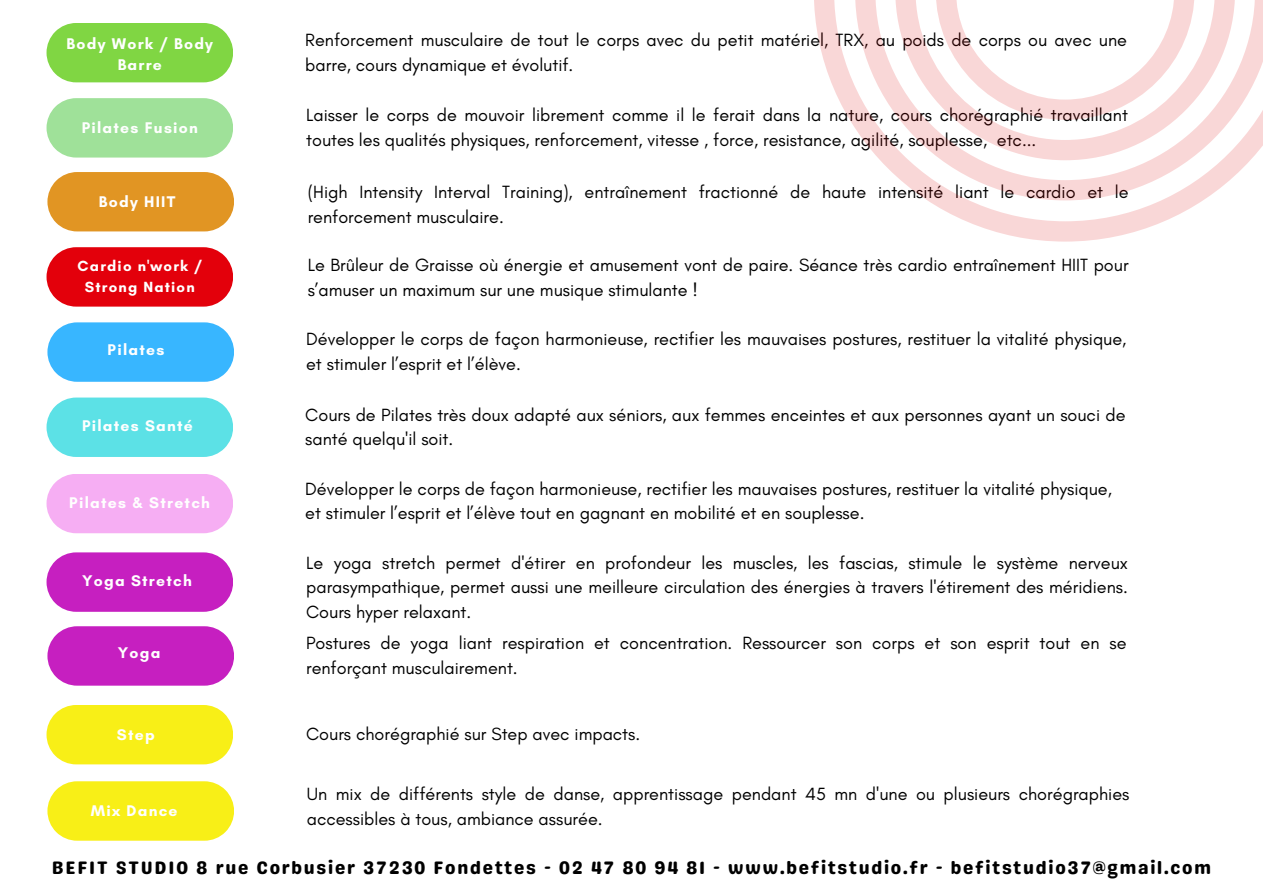
<style>
.page{position:relative;width:1263px;height:894px;background:#fff}
.page>*{position:absolute;margin:0;border:0;box-sizing:border-box;transform-origin:0 0}
.t1{font:18px/24.8px "Glacial Indifference";color:#000}
.t2{font:18px "Genty Sans";letter-spacing:.1em;color:#000}
.t3{font:700 15.75px "Glacial Indifference";letter-spacing:.08em;color:#fff}
.t4{font:700 15px "Glacial Indifference";letter-spacing:.08em;color:#fff}
</style>
<div class="page">
<svg style="left:47px;top:23px;width:186px;height:59px;background:#88d84f"></svg>
<svg style="left:47px;top:98px;width:186px;height:59px;background:#a5e29f"></svg>
<svg style="left:47px;top:172px;width:187px;height:59px;background:#e39c32"></svg>
<svg style="left:47px;top:247px;width:186px;height:59px;background:#e4111b"></svg>
<svg style="left:47px;top:322px;width:187px;height:59px;background:#46bbff"></svg>
<svg style="left:47px;top:397px;width:186px;height:60px;background:#68e3e7"></svg>
<svg style="left:47px;top:552px;width:186px;height:59px;background:#c92ec4"></svg>
<svg style="left:47px;top:626px;width:187px;height:59px;background:#ca2fc4"></svg>
<svg style="left:47px;top:705px;width:186px;height:59px;background:#f8f025"></svg>
<svg style="left:47px;top:781px;width:187px;height:59px;background:#f8f027"></svg>
<div style="left:47px;top:474px;width:186px;height:59px;background:#f6aef3"></div>
<svg style="left:814px;top:0;width:389px;height:241px"></svg>
<svg style="left:855px;top:0;width:408px;height:200px"></svg>
<svg style="left:895px;top:0;width:340px;height:160px"></svg>
<svg style="left:936px;top:0;width:259px;height:120px"></svg>
<p class="t3" style="left:67px;top:34px;width:148px">Body Work / Body</p>
<p class="t3" style="left:118px;top:55px;width:46px">Barre</p>
<p class="t3" style="left:82px;top:118px;width:118px">Pilates Fusion</p>
<p class="t3" style="left:99px;top:191px;width:78px">Body HIIT</p>
<h2 class="t4" style="left:78px;top:257px;width:126px">Cardio n'work /</h2>
<h2 class="t4" style="left:85px;top:277px;width:111px">Strong Nation</h2>
<h2 class="t3" style="left:108px;top:340px;width:58px">Pilates</h2>
<p class="t3" style="left:82px;top:416px;width:112px">Pilates Santé</p>
<p class="t3" style="left:69px;top:492px;width:142px">Pilates &amp; Stretch</p>
<h2 class="t3" style="left:82px;top:571px;width:111px">Yoga Stretch</h2>
<p class="t3" style="left:118px;top:643px;width:44px">Yoga</p>
<h2 class="t3" style="left:117px;top:724px;width:39px">Step</h2>
<h2 class="t3" style="left:91px;top:800px;width:88px">Mix Dance</h2>
<h2 class="t1" style="left:305px;top:27px;width:823px">Renforcement musculaire de tout le corps avec du petit matériel, TRX, au poids de corps ou avec une barre, cours dynamique et évolutif.</h2>
<p class="t1" style="left:306px;top:102px;width:823px">Laisser le corps de mouvoir librement comme il le ferait dans la nature, cours chorégraphié travaillant toutes les qualités physiques, renforcement, vitesse , force, resistance, agilité, souplesse, etc...</p>
<h2 class="t1" style="left:308px;top:180px;width:822px">(High Intensity Interval Training), entraînement fractionné de haute intensité liant le cardio et le renforcement musculaire.</h2>
<p class="t1" style="left:308px;top:252px;width:822px">Le Brûleur de Graisse où énergie et amusement vont de paire. Séance très cardio entraînement HIIT pour s’amuser un maximum sur une musique stimulante !</p>
<h2 class="t1" style="left:306px;top:326px;width:822px">Développer le corps de façon harmonieuse, rectifier les mauvaises postures, restituer la vitalité physique, et stimuler l’esprit et l’élève.</h2>
<p class="t1" style="left:305px;top:402px;width:822px">Cours de Pilates très doux adapté aux séniors, aux femmes enceintes et aux personnes ayant un souci de santé quelqu'il soit.</p>
<p class="t1" style="left:305px;top:475px;width:808px">Développer le corps de façon harmonieuse, rectifier les mauvaises postures, restituer la vitalité physique, et stimuler l’esprit et l’élève tout en gagnant en mobilité et en souplesse.</p>
<p class="t1" style="left:306px;top:549px;width:823px;text-align:justify">Le yoga stretch permet d'étirer en profondeur les muscles, les fascias, stimule le système nerveux parasympathique, permet aussi une meilleure circulation des énergies à travers l'étirement des méridiens.<br>Cours hyper relaxant.</p>
<p class="t1" style="left:306px;top:630px;width:822px">Postures de yoga liant respiration et concentration. Ressourcer son corps et son esprit tout en se renforçant musculairement.</p>
<h2 class="t1" style="left:306px;top:721px;width:336px">Cours chorégraphié sur Step avec impacts.</h2>
<p class="t1" style="left:307px;top:780px;width:824px">Un mix de différents style de danse, apprentissage pendant 45 mn d'une ou plusieurs chorégraphies accessibles à tous, ambiance assurée.</p>
<h2 class="t2" style="left:52px;top:856px;width:1161px">BEFIT STUDIO 8 rue Corbusier 37230 Fondettes - 02 47 80 94 81 - www.befitstudio.fr - befitstudio37@gmail.com</h2>
</div>
